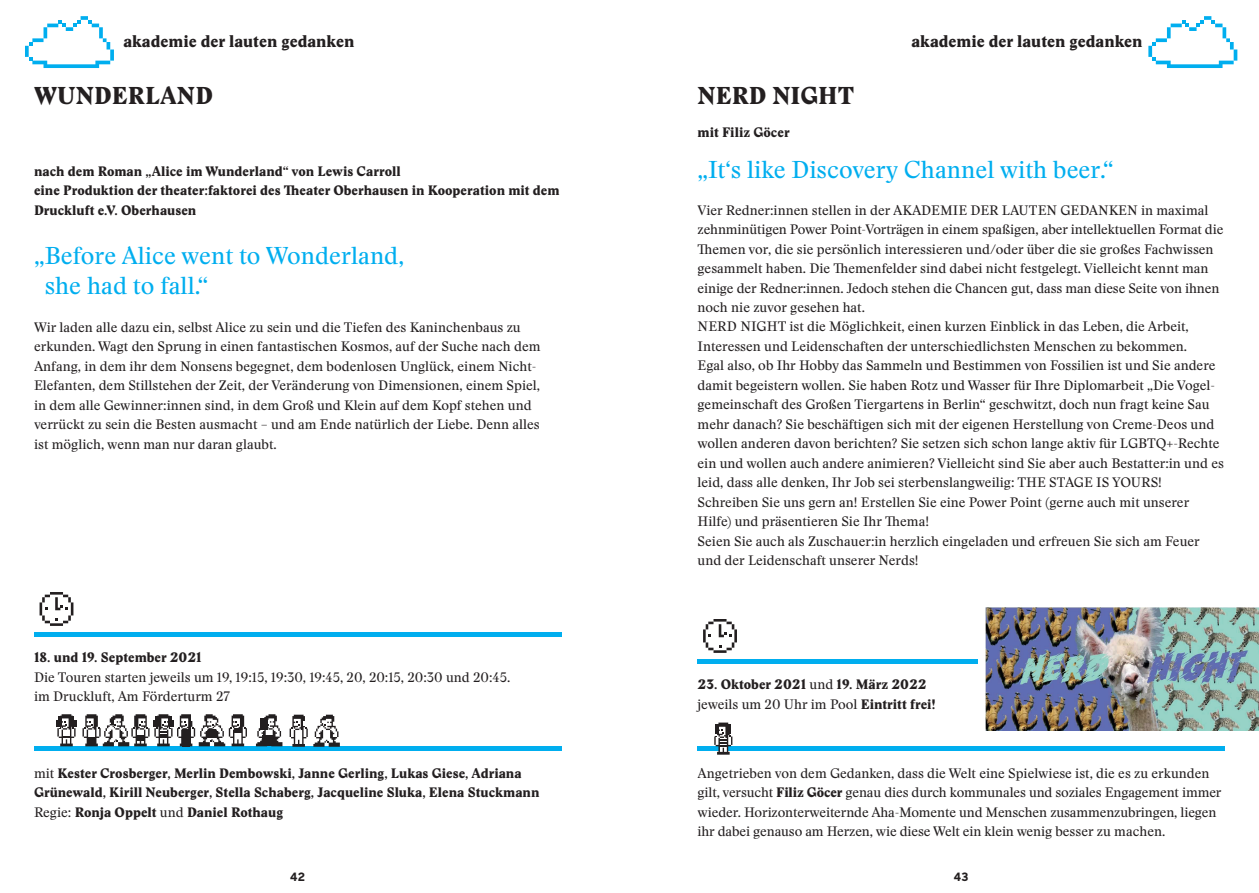
<style>
.page{position:relative;width:1259px;height:893px;background:#fff}
.page>*{position:absolute;margin:0;border:0;box-sizing:border-box;transform-origin:0 0}
.t1{font:24px/30px "Stanley";color:#00aeef}
.t2{font:24px "Stanley Poster";letter-spacing:.005em;color:#231f20}
.t3{font:16.5px "Stanley Poster";color:#231f20}
.t4{font:13.5px/19.5px "Stanley";color:#231f20}
.t5{font:13.5px/19.5px "Stanley Poster";color:#231f20}
.t6{font:700 12px "Maax";color:#231f20}
.s1{font-family:"Stanley"}
.s2{font-family:"Stanley Poster"}
</style>
<div class="page">
<svg style="left:25px;top:16px;width:89px;height:52px"></svg>
<svg style="left:1148px;top:16px;width:89px;height:52px"></svg>
<hr style="left:34px;top:632px;width:527px;height:4px;background:#00aeef">
<hr style="left:697px;top:659px;width:281px;height:4px;background:#00aeef">
<svg style="left:40px;top:592px;width:33px;height:34px"></svg>
<svg style="left:703px;top:619px;width:34px;height:34px"></svg>
<div style="left:728px;top:746px;width:497px;height:5px;background:#00aeef"></div>
<div style="left:697px;top:746px;width:22px;height:5px;background:#00aeef"></div>
<div style="left:34px;top:746px;width:527px;height:5px;background:#00aeef"></div>
<img style="left:985px;top:608px;width:274px;height:122px">
<svg style="left:714px;top:723px;width:18px;height:32px"></svg>
<svg style="left:256px;top:714px;width:26px;height:32px"></svg>
<svg style="left:56px;top:714px;width:191px;height:32px"></svg>
<div style="left:261px;top:719px;width:7px;height:11px;background:#231f20"></div>
<div style="left:208px;top:729px;width:8px;height:8px;background:#231f20"></div>
<div style="left:262px;top:736px;width:12px;height:6px;background:#231f20"></div>
<div style="left:262px;top:737px;width:14px;height:9px;background:#231f20"></div>
<svg style="left:290px;top:715px;width:50px;height:32px"></svg>
<p class="t3" style="left:123px;top:30px;width:232px">akademie der lauten gedanken</p>
<p class="t3" style="left:911px;top:30px;width:232px">akademie der lauten gedanken</p>
<h1 class="t2" style="left:34px;top:79px;width:180px">WUNDERLAND</h1>
<h1 class="t2" style="left:697px;top:79px;width:158px">NERD NIGHT</h1>
<p class="t5" style="left:697px;top:122px;width:94px">mit Filiz Göcer</p>
<p class="t5" style="left:34px;top:161px;width:527px">nach dem Roman „Alice im Wunderland“ von Lewis Carroll<br>eine Produktion der theater:faktorei des Theater Oberhausen in Kooperation mit dem<br>Druckluft e.V. Oberhausen</p>
<h1 class="t1" style="left:45px;top:241px;width:361px;text-indent:-11px">„Before Alice went to Wonderland, she had to fall.“</h1>
<p class="t4" style="left:34px;top:317px;width:508px">Wir laden alle dazu ein, selbst Alice zu sein und die Tiefen des Kaninchenbaus zu erkunden. Wagt den Sprung in einen fantastischen Kosmos, auf der Suche nach dem Anfang, in dem ihr dem Nonsens begegnet, dem bodenlosen Unglück, einem Nicht-Elefanten, dem Stillstehen der Zeit, der Veränderung von Dimensionen, einem Spiel, in dem alle Gewinner:innen sind, in dem Groß und Klein auf dem Kopf stehen und verrückt zu sein die Besten ausmacht – und am Ende natürlich der Liebe. Denn alles ist möglich, wenn man nur daran glaubt.</p>
<h1 class="t1" style="left:697px;top:155px;width:418px">„It‘s like Discovery Channel with beer.“</h1>
<p class="t4" style="left:697px;top:200px;width:528px">Vier Redner:innen stellen in der AKADEMIE DER LAUTEN GEDANKEN in maximal zehnminütigen Power Point-Vorträgen in einem spaßigen, aber intellektuellen Format die Themen vor, die sie persönlich interessieren und/oder über die sie großes Fachwissen gesammelt haben. Die Themenfelder sind dabei nicht festgelegt. Vielleicht kennt man einige der Redner:innen. Jedoch stehen die Chancen gut, dass man diese Seite von ihnen noch nie zuvor gesehen hat.<br>NERD NIGHT ist die Möglichkeit, einen kurzen Einblick in das Leben, die Arbeit, Interessen und Leidenschaften der unterschiedlichsten Menschen zu bekommen.<br>Egal also, ob Ihr Hobby das Sammeln und Bestimmen von Fossilien ist und Sie andere damit begeistern wollen. Sie haben Rotz und Wasser für Ihre Diplomarbeit „Die Vogel&shy;gemeinschaft des Großen Tiergartens in Berlin“ geschwitzt, doch nun fragt keine Sau mehr danach? Sie beschäftigen sich mit der eigenen Herstellung von Creme-Deos und wollen anderen davon berichten? Sie setzen sich schon lange aktiv für LGBTQ+-Rechte ein und wollen auch andere animieren? Vielleicht sind Sie aber auch Bestatter:in und es leid, dass alle denken, Ihr Job sei sterbenslangweilig: THE STAGE IS YOURS!<br>Schreiben Sie uns gern an! Erstellen Sie eine Power Point (gerne auch mit unserer Hilfe) und präsentieren Sie Ihr Thema!<br>Seien Sie auch als Zuschauer:in herzlich eingeladen und erfreuen Sie sich am Feuer und der Leidenschaft unserer Nerds!</p>
<p class="t5" style="left:34px;top:648px;width:169px">18. und 19. September 2021</p>
<p class="t4" style="left:34px;top:667px;width:478px">Die Touren starten jeweils um 19, 19:15, 19:30, 19:45, 20, 20:15, 20:30 und 20:45. im Druckluft, Am Förderturm 27</p>
<p class="t5" style="left:697px;top:675px;width:231px">23. Oktober 2021 <span class="s1">und</span> 19. März 2022</p>
<p class="t4" style="left:697px;top:694px;width:240px">jeweils um 20 Uhr im Pool <span class="s2">Eintritt frei!</span></p>
<p class="t5" style="left:34px;top:763px;width:507px"><span class="s1">mit</span> Kester Crosberger, Merlin Dembowski, Janne Gerling, Lukas Giese, Adriana<br>Grünewald, Kirill Neuberger, Stella Schaberg, Jacqueline Sluka, Elena Stuckmann<br><span class="s1">Regie:</span> Ronja Oppelt <span class="s1">und</span> Daniel Rothaug</p>
<p class="t4" style="left:697px;top:763px;width:525px">Angetrieben von dem Gedanken, dass die Welt eine Spielwiese ist, die es zu erkunden gilt, versucht <span class="s2">Filiz Göcer</span> genau dies durch kommunales und soziales Engagement immer wieder. Horizonterweiternde Aha-Momente und Menschen zusammenzubringen, liegen ihr dabei genauso am Herzen, wie diese Welt ein klein wenig besser zu machen.</p>
<p class="t6" style="left:290px;top:870px;width:16px">42</p>
<p class="t6" style="left:954px;top:870px;width:16px">43</p>
</div>
